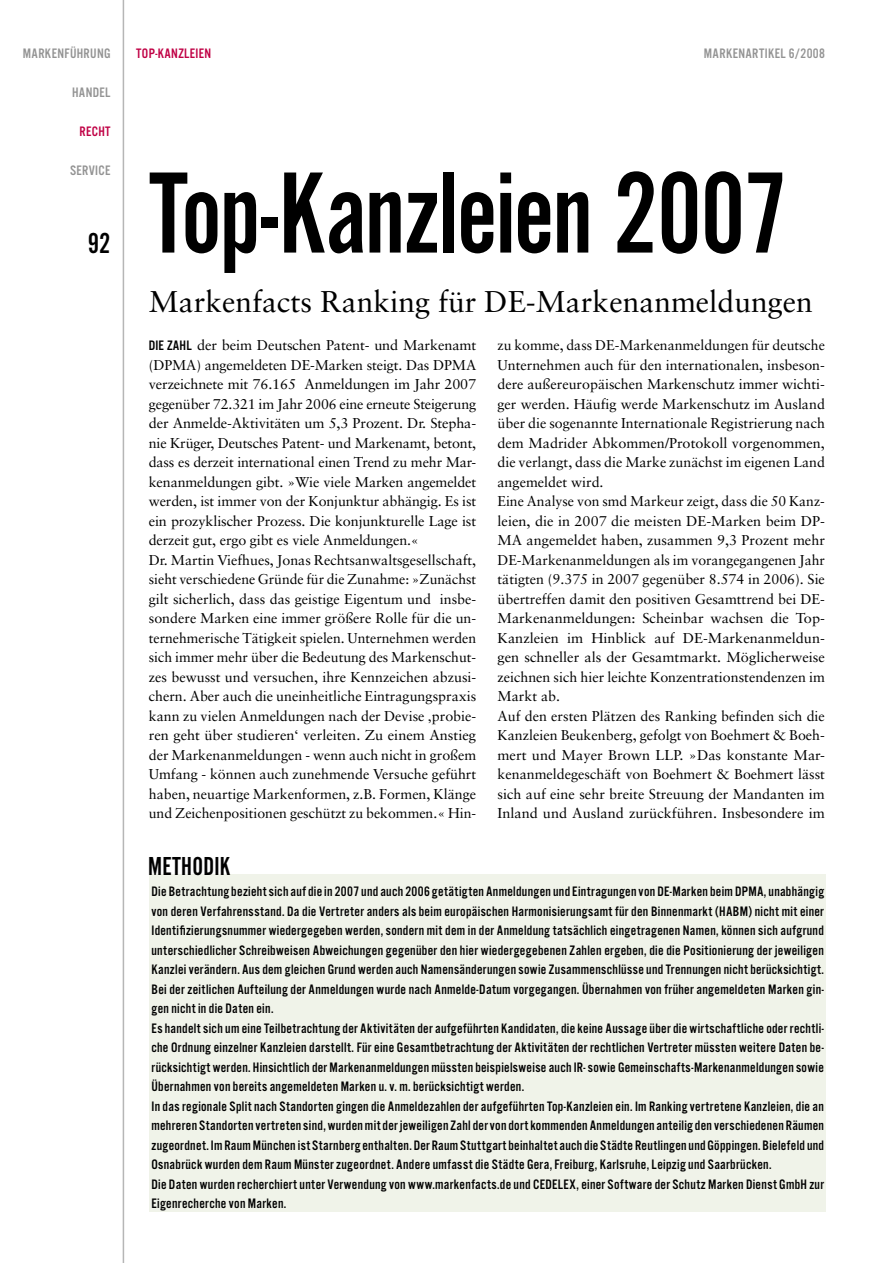
<style>
.page{position:relative;width:893px;height:1263px;background:#fff}
.page>*{position:absolute;margin:0;border:0;box-sizing:border-box;transform-origin:0 0}
.t1{font:120px "Alternate Got No 2 D";letter-spacing:-.015em;color:#000}
.t2{font:30px "Sabon";color:#000}
.t3{font:30px "Alternate Got No 2 D";color:#000}
.t4{font:27px "Alternate Got No 2 D";letter-spacing:.01em;color:#000}
.t5{font:14.25px/19.5px "Sabon";color:#000}
.t6{font:14.25px/19.5px "Alternate Got No 3 D";letter-spacing:.02em;color:#000}
.t7{font:14.25px "Alternate Got No 3 D";letter-spacing:.025em;color:#939393}
.t8{font:14.25px "Alternate Got No 3 D";letter-spacing:.025em;color:#c00045}
.s1{font-family:"Alternate Got No 3 D"}
</style>
<div class="page">
<hr style="left:123px;top:0;width:1px;height:1263px;background:#b6b6b6">
<div style="left:149px;top:875px;width:677px;height:337px;background:#f0f3e9"></div>
<p class="t7" style="left:23px;top:46px;width:89px">MARKENFÜHRUNG</p>
<p class="t7" style="left:72px;top:85px;width:40px">HANDEL</p>
<p class="t8" style="left:79px;top:124px;width:33px">RECHT</p>
<p class="t7" style="left:70px;top:163px;width:42px">SERVICE</p>
<h2 class="t3" style="left:88px;top:227px;width:24px">92</h2>
<p class="t8" style="left:136px;top:46px;width:77px">TOP-KANZLEIEN</p>
<p class="t7" style="left:704px;top:46px;width:123px">MARKENARTIKEL 6/2008</p>
<h1 class="t1" style="left:149px;top:151px;width:642px">Top-Kanzleien 2007</h1>
<h2 class="t2" style="left:149px;top:284px;width:665px">Markenfacts Ranking für DE-Markenanmeldungen</h2>
<p class="t5" style="left:149px;top:335px;width:329px"><span class="s1">DIE ZAHL</span> der beim Deutschen Patent- und Markenamt (DPMA) angemeldeten DE-Marken steigt. Das DPMA verzeichnete mit 76.165 Anmeldungen im Jahr 2007 gegenüber 72.321 im Jahr 2006 eine erneute Steigerung der Anmelde-Aktivitäten um 5,3 Prozent. Dr. Stepha&shy;nie Krüger, Deutsches Patent- und Markenamt, betont, dass es derzeit international einen Trend zu mehr Mar&shy;kenanmeldungen gibt. »Wie viele Marken angemeldet werden, ist immer von der Konjunktur abhängig. Es ist ein prozyklischer Prozess. Die konjunkturelle Lage ist derzeit gut, ergo gibt es viele Anmeldungen.«<br>Dr. Martin Viefhues, Jonas Rechtsanwaltsgesellschaft, sieht verschiedene Gründe für die Zunahme: »Zunächst gilt sicherlich, dass das geistige Eigentum und insbe&shy;sondere Marken eine immer größere Rolle für die un&shy;ternehmerische Tätigkeit spielen. Unternehmen werden sich immer mehr über die Bedeutung des Markenschut&shy;zes bewusst und versuchen, ihre Kennzeichen abzusi&shy;chern. Aber auch die uneinheitliche Eintragungspraxis kann zu vielen Anmeldungen nach der Devise ‚probie&shy;ren geht über studieren‘ verleiten. Zu einem Anstieg der Markenanmeldungen - wenn auch nicht in großem Umfang - können auch zunehmende Versuche geführt haben, neuartige Markenformen, z.B. Formen, Klänge und Zeichenpositionen geschützt zu bekommen.« Hin-</p>
<p class="t5" style="left:497px;top:335px;width:329px">zu komme, dass DE-Markenanmeldungen für deutsche Unternehmen auch für den internationalen, insbeson&shy;dere außereuropäischen Markenschutz immer wichti&shy;ger werden. Häufig werde Markenschutz im Ausland über die sogenannte Internationale Registrierung nach dem Madrider Abkommen/Protokoll vorgenommen, die verlangt, dass die Marke zunächst im eigenen Land angemeldet wird.<br>Eine Analyse von smd Markeur zeigt, dass die 50 Kanz&shy;leien, die in 2007 die meisten DE-Marken beim DP-MA angemeldet haben, zusammen 9,3 Prozent mehr DE-Markenanmeldungen als im vorangegangenen Jahr tätigten (9.375 in 2007 gegenüber 8.574 in 2006). Sie übertreffen damit den positiven Gesamttrend bei DE-Markenanmeldungen: Scheinbar wachsen die Top-Kanzleien im Hinblick auf DE-Markenanmeldun&shy;gen schneller als der Gesamtmarkt. Möglicherweise zeichnen sich hier leichte Konzentrationstendenzen im Markt ab.<br>Auf den ersten Plätzen des Ranking befinden sich die Kanzleien Beukenberg, gefolgt von Boehmert &amp; Boeh&shy;mert und Mayer Brown LLP. »Das konstante Mar&shy;kenanmeldegeschäft von Boehmert &amp; Boehmert lässt sich auf eine sehr breite Streuung der Mandanten im Inland und Ausland zurückführen. Insbesondere im</p>
<h3 class="t4" style="left:148px;top:852px;width:84px">METHODIK</h3>
<p class="t6" style="left:151px;top:882px;width:674px">Die Betrachtung bezieht sich auf die in 2007 und auch 2006 getätigten Anmeldungen und Eintragungen von DE-Marken beim DPMA, unabhängig von deren Verfahrensstand. Da die Vertreter anders als beim europäischen Harmonisierungsamt für den Binnenmarkt (HABM) nicht mit einer Identifizierungsnummer wiedergegeben werden, sondern mit dem in der Anmeldung tatsächlich eingetragenen Namen, können sich aufgrund unterschiedlicher Schreibweisen Abweichungen gegenüber den hier wiedergegebenen Zahlen ergeben, die die Positionierung der jeweiligen Kanzlei verändern. Aus dem gleichen Grund werden auch Namensänderungen sowie Zusammenschlüsse und Trennungen nicht berücksichtigt.<br>Bei der zeitlichen Aufteilung der Anmeldungen wurde nach Anmelde-Datum vorgegangen. Übernahmen von früher angemeldeten Marken gin&shy;gen nicht in die Daten ein.<br>Es handelt sich um eine Teilbetrachtung der Aktivitäten der aufgeführten Kandidaten, die keine Aussage über die wirtschaftliche oder rechtli&shy;che Ordnung einzelner Kanzleien darstellt. Für eine Gesamtbetrachtung der Aktivitäten der rechtlichen Vertreter müssten weitere Daten be&shy;rücksichtigt werden. Hinsichtlich der Markenanmeldungen müssten beispielsweise auch IR- sowie Gemeinschafts-Markenanmeldungen sowie Übernahmen von bereits angemeldeten Marken u. v. m. berücksichtigt werden.<br>In das regionale Split nach Standorten gingen die Anmeldezahlen der aufgeführten Top-Kanzleien ein. Im Ranking vertretene Kanzleien, die an mehreren Standorten vertreten sind, wurden mit der jeweiligen Zahl der von dort kommenden Anmeldungen anteilig den verschiedenen Räumen zugeordnet. Im Raum München ist Starnberg enthalten. Der Raum Stuttgart beinhaltet auch die Städte Reutlingen und Göppingen. Bielefeld und Osnabrück wurden dem Raum Münster zugeordnet. Andere umfasst die Städte Gera, Freiburg, Karlsruhe, Leipzig und Saarbrücken.<br>Die Daten wurden recherchiert unter Verwendung von www.markenfacts.de und CEDELEX, einer Software der Schutz Marken Dienst GmbH zur Eigenrecherche von Marken.</p>
</div>
